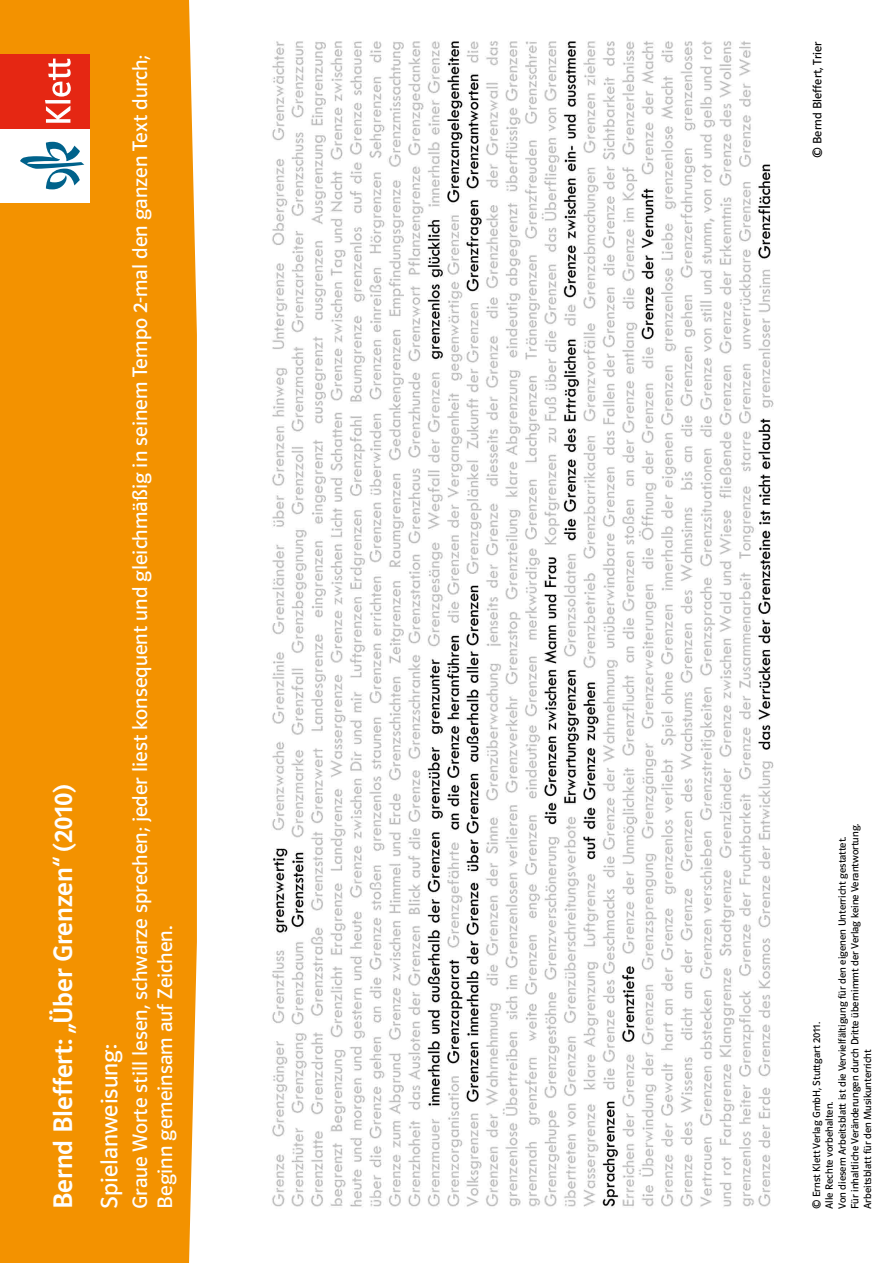
<style>
.page{position:relative;width:893px;height:1263px;background:#fff}
.page>*{position:absolute;margin:0;border:0;box-sizing:border-box;transform-origin:0 0}
.t1{font:27px "Polo ST11 K Krftg";color:#fff}
.t2{font:24px "Polo ST11 K Buch";color:#fff}
.t3{font:21px/25.2px "Polo ST11 K Buch";color:#fff}
.Copyright{font:12.15px "Polo ST11 K Buch";letter-spacing:.01em;color:#000}
._05_ab_fußzeile_impr{font:10.5px "Polo ST11 K Buch";color:#000}
</style>
<div class="page">
<div style="left:0;top:0;width:197px;height:1263px;background:#f39200"></div>
<div style="left:0;top:128px;width:89px;height:75px;background:#fff"></div>
<div style="left:0;top:54px;width:89px;height:74px;background:#e52713"></div>
<svg style="left:45px;top:59px;width:26px;height:64px"></svg>
<svg style="left:20px;top:142px;width:64px;height:47px"></svg>
<img style="left:272px;top:41px;width:502px;height:1166px">
<p class="t1" style="left:48px;top:1209px;width:426px;rotate:-90deg">Bernd Bleffert: „Über Grenzen“ (2010)</p>
<p class="t2" style="left:97px;top:1209px;width:167px;rotate:-90deg">Spielanweisung:</p>
<p class="t3" style="left:128px;top:1209px;width:1155px;rotate:-90deg">Graue Worte still lesen, schwarze sprechen; jeder liest konsequent und gleichmäßig in seinem Tempo 2-mal den ganzen Text durch;<br>Beginn gemeinsam auf Zeichen.</p>
<p class="Copyright" style="left:811px;top:158px;width:118px;rotate:-90deg">© Bernd Bleffert, Trier</p>
<p class="_05_ab_fußzeile_impr" style="left:849px;top:1209px;width:387px;rotate:-90deg">Für inhaltliche Veränderungen durch Dritte übernimmt der Verlag keine Verantwortung.</p>
<p class="_05_ab_fußzeile_impr" style="left:836px;top:1209px;width:374px;rotate:-90deg">Von diesem Arbeitsblatt ist die Vervielfältigung für den eigenen Unterricht gestattet.</p>
<p class="_05_ab_fußzeile_impr" style="left:811px;top:1209px;width:188px;rotate:-90deg">© Ernst Klett Verlag GmbH, Stuttgart 2011.</p>
<p class="_05_ab_fußzeile_impr" style="left:862px;top:1209px;width:161px;rotate:-90deg">Arbeitsblatt für den Musikunterricht</p>
<p class="_05_ab_fußzeile_impr" style="left:824px;top:1209px;width:109px;rotate:-90deg">Alle Rechte vorbehalten.</p>
</div>
